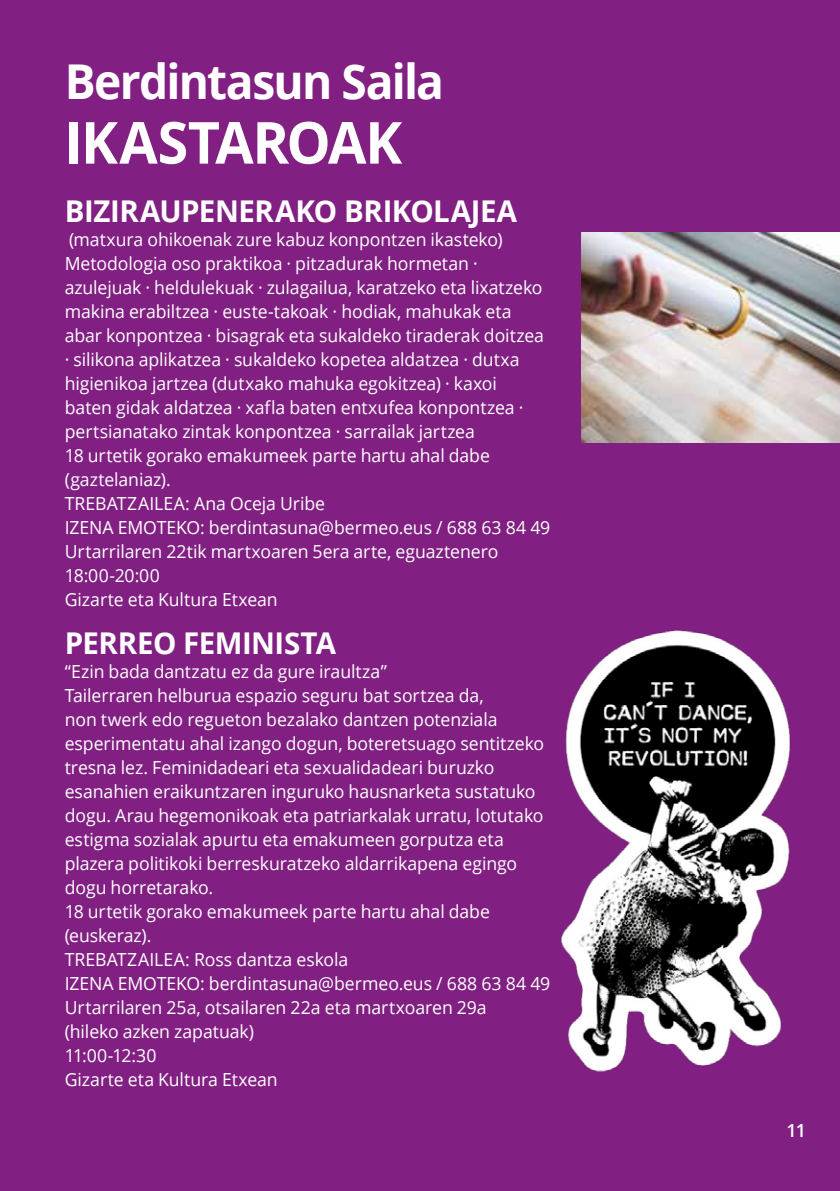
<style>
.page{position:relative;width:840px;height:1191px;background:#fff}
.page>*{position:absolute;margin:0;border:0;box-sizing:border-box;transform-origin:0 0}
.t1{font:700 58px "Open Sans";letter-spacing:-.025em;color:#fff;scale:.96 1}
.t2{font:700 48px "Open Sans";letter-spacing:-.04em;color:#fff;scale:.96 1}
.t3{font:700 30px "Open Sans";letter-spacing:-.015em;color:#fff}
.t4{font:18px/24px "Open Sans";letter-spacing:-.005em;color:#fff}
.t5{font:600 18px "Open Sans";color:#fff}
</style>
<div class="page">
<div style="left:0;top:0;width:839px;height:1191px;background:#812082"></div>
<img style="left:561px;top:630px;width:230px;height:442px">
<img style="left:581px;top:232px;width:258px;height:210px">
<h2 class="t2" style="left:65px;top:48px;width:396px">Berdintasun Saila</h2>
<h1 class="t1" style="left:65px;top:102px;width:353px">IKASTAROAK</h1>
<h3 class="t3" style="left:65px;top:190px;width:454px">BIZIRAUPENERAKO BRIKOLAJEA</h3>
<p class="t4" style="left:65px;top:227px;width:487px">(matxura ohikoenak zure kabuz konpontzen ikasteko)<br>Metodologia oso praktikoa · pitzadurak hormetan · azulejuak · heldulekuak · zulagailua, karatzeko eta lixatzeko makina erabiltzea · euste-takoak · hodiak, mahukak eta abar konpontzea · bisagrak eta sukaldeko tiraderak doitzea · silikona aplikatzea · sukaldeko kopetea aldatzea · dutxa higienikoa jartzea (dutxako mahuka egokitzea) · kaxoi<br>baten gidak aldatzea · xafla baten entxufea konpontzea · pertsianatako zintak konpontzea · sarrailak jartzea<br>18 urtetik gorako emakumeek parte hartu ahal dabe (gaztelaniaz).<br>TREBATZAILEA: Ana Oceja Uribe<br>IZENA EMOTEKO: berdintasuna@bermeo.eus / 688 63 84 49<br>Urtarrilaren 22tik martxoaren 5era arte, eguaztenero 18:00-20:00<br>Gizarte eta Kultura Etxean</p>
<h3 class="t3" style="left:65px;top:622px;width:273px">PERREO FEMINISTA</h3>
<p class="t4" style="left:65px;top:659px;width:487px">“Ezin bada dantzatu ez da gure iraultza”<br>Tailerraren helburua espazio seguru bat sortzea da,<br>non twerk edo regueton bezalako dantzen potenziala esperimentatu ahal izango dogun, boteretsuago sentitzeko tresna lez. Feminidadeari eta sexualidadeari buruzko esanahien eraikuntzaren inguruko hausnarketa sustatuko dogu. Arau hegemonikoak eta patriarkalak urratu, lotutako estigma sozialak apurtu eta emakumeen gorputza eta plazera politikoki berreskuratzeko aldarrikapena egingo dogu horretarako.<br>18 urtetik gorako emakumeek parte hartu ahal dabe (euskeraz).<br>TREBATZAILEA: Ross dantza eskola<br>IZENA EMOTEKO: berdintasuna@bermeo.eus / 688 63 84 49<br>Urtarrilaren 25a, otsailaren 22a eta martxoaren 29a<br>(hileko azken zapatuak)<br>11:00-12:30<br>Gizarte eta Kultura Etxean</p>
<p class="t5" style="left:786px;top:1117px;width:21px">11</p>
</div>
